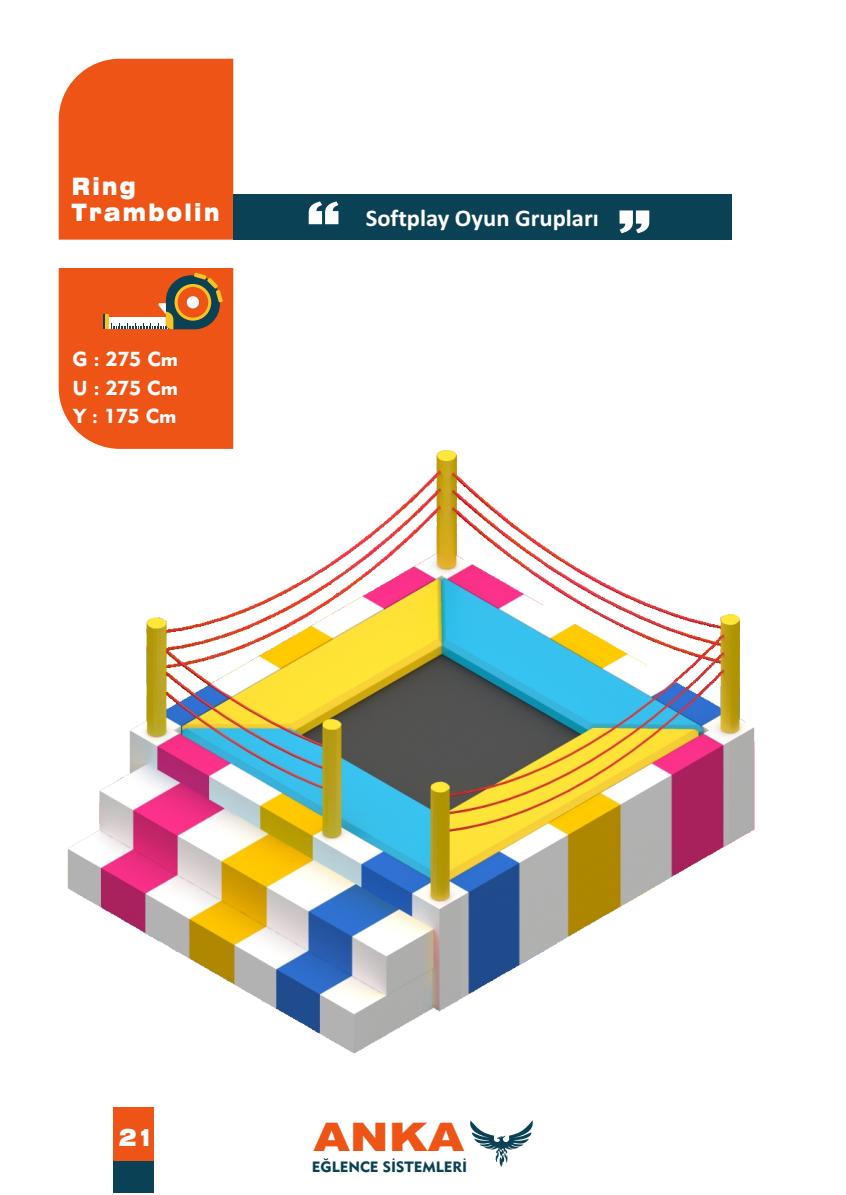
<style>
.page{position:relative;width:846px;height:1195px;background:#fff}
.page>*{position:absolute;margin:0;border:0;box-sizing:border-box;transform-origin:0 0}
.t1{font:900 39.4px "Arial";color:#ed5416;scale:1.19 1}
.t2{font:700 24px "Calibri";color:#fff}
.t3{font:900 expanded 24px/26.2px "Swiss 721 BT";letter-spacing:.125em;color:#fff;scale:.77 1}
.t4{font:900 expanded 24px "Swiss 721 BT";letter-spacing:.125em;color:#fff;scale:.76 1}
.t5{font:20px/28.6px "Geometric 415 BT Black A";color:#fff;text-align:justify}
.t6{font:14.8px "Geometric 415 BT Black A";color:#0a4154}
</style>
<div class="page">
<div style="left:114px;top:1108px;width:40px;height:85px;background:#ed5416"></div>
<svg style="left:470px;top:1120px;width:63px;height:47px"></svg>
<div style="left:114px;top:1161px;width:40px;height:32px;background:#0a4154"></div>
<div style="left:59px;top:59px;width:174px;height:181px;background:#ed5416"></div>
<svg style="left:59px;top:268px;width:174px;height:114px;background:#dd5c23"></svg>
<img style="left:58px;top:382px;width:697px;height:672px">
<div style="left:233px;top:194px;width:499px;height:46px;background:#0a4154"></div>
<svg style="left:619px;top:210px;width:30px;height:23px"></svg>
<svg style="left:309px;top:201px;width:29px;height:23px"></svg>
<p class="t3" style="left:72px;top:175px;width:193px">Ring<br>Trambolin</p>
<p class="t5" style="left:72px;top:346px;width:107px">G : 275 Cm U : 275 Cm Y : 175 Cm</p>
<p class="t2" style="left:366px;top:207px;width:235px">Softplay Oyun Grupları</p>
<p class="t4" style="left:119px;top:1127px;width:48px">21</p>
<h1 class="t1" style="left:314px;top:1122px;width:128px">ANKA</h1>
<p class="t6" style="left:312px;top:1160px;width:157px">EĞLENCE SİSTEMLERİ</p>
</div>
